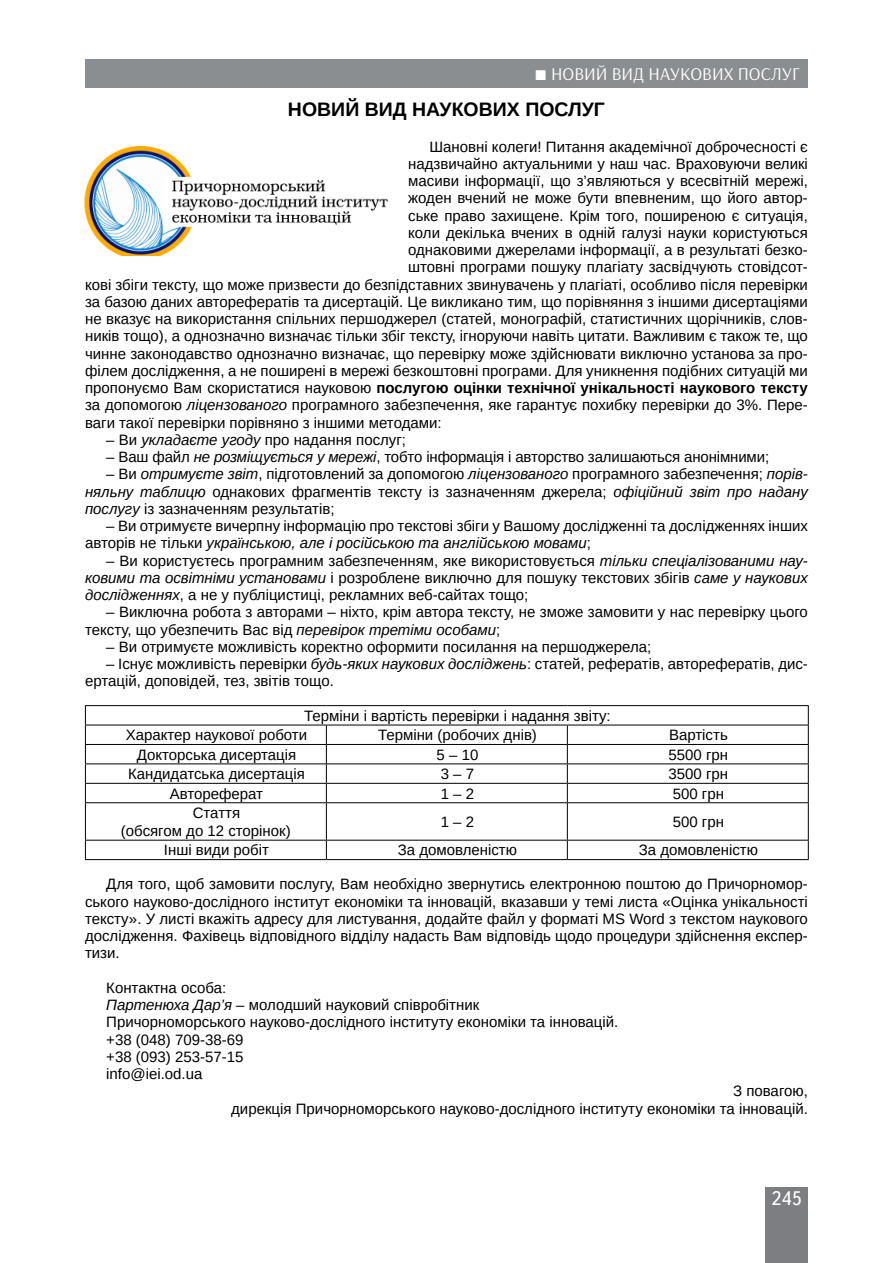
<style>
.page{position:relative;width:893px;height:1263px;background:#fff}
.page>*{position:absolute;margin:0;border:0;box-sizing:border-box;transform-origin:0 0}
.t1{font:700 19.5px "Arimo";color:#000}
.t2{font:19.5px "Ukrainian Text";color:#fff}
.t3{font:18px "Arsenal";color:#fff}
.t4{font:15px/17.2px "Arimo";color:#000}
.t5{font:700 15px "Arimo";color:#000}
.s1{font-weight:400}
.s2{font-style:italic}
</style>
<div class="page">
<div style="left:765px;top:1187px;width:43px;height:76px;background:#7d7e81"></div>
<div style="left:85px;top:60px;width:723px;height:28px;background:#8b8e90"></div>
<hr style="left:85px;top:705px;width:241px;height:1px;background:#000">
<hr style="left:326px;top:705px;width:241px;height:1px;background:#000">
<hr style="left:567px;top:705px;width:242px;height:1px;background:#000">
<hr style="left:85px;top:725px;width:241px;height:1px;background:#000">
<hr style="left:326px;top:725px;width:241px;height:1px;background:#000">
<hr style="left:567px;top:725px;width:242px;height:1px;background:#000">
<hr style="left:85px;top:744px;width:241px;height:1px;background:#000">
<hr style="left:326px;top:744px;width:241px;height:1px;background:#000">
<hr style="left:567px;top:744px;width:242px;height:1px;background:#000">
<hr style="left:85px;top:763px;width:241px;height:1px;background:#000">
<hr style="left:326px;top:763px;width:241px;height:1px;background:#000">
<hr style="left:567px;top:763px;width:242px;height:1px;background:#000">
<hr style="left:85px;top:783px;width:241px;height:1px;background:#000">
<svg style="left:85px;top:706px;width:1px;height:96px"></svg>
<hr style="left:326px;top:783px;width:241px;height:1px;background:#000">
<svg style="left:326px;top:725px;width:1px;height:77px"></svg>
<hr style="left:567px;top:783px;width:242px;height:1px;background:#000">
<svg style="left:567px;top:725px;width:1px;height:77px"></svg>
<svg style="left:808px;top:706px;width:1px;height:96px"></svg>
<hr style="left:85px;top:802px;width:241px;height:1px;background:#000">
<hr style="left:85px;top:803px;width:1px;height:37px;background:#000">
<hr style="left:326px;top:802px;width:241px;height:1px;background:#000">
<hr style="left:326px;top:803px;width:1px;height:37px;background:#000">
<hr style="left:567px;top:802px;width:242px;height:1px;background:#000">
<hr style="left:567px;top:803px;width:1px;height:37px;background:#000">
<hr style="left:808px;top:803px;width:1px;height:37px;background:#000">
<hr style="left:85px;top:840px;width:241px;height:1px;background:#000">
<svg style="left:85px;top:840px;width:1px;height:19px"></svg>
<hr style="left:326px;top:840px;width:241px;height:1px;background:#000">
<svg style="left:326px;top:840px;width:1px;height:19px"></svg>
<hr style="left:567px;top:840px;width:242px;height:1px;background:#000">
<svg style="left:567px;top:840px;width:1px;height:19px"></svg>
<svg style="left:808px;top:840px;width:1px;height:19px"></svg>
<hr style="left:85px;top:859px;width:241px;height:1px;background:#000">
<hr style="left:326px;top:859px;width:241px;height:1px;background:#000">
<hr style="left:567px;top:859px;width:242px;height:1px;background:#000">
<img style="left:84px;top:147px;width:305px;height:108px">
<p class="t3" style="left:551px;top:63px;width:250px">НОВИЙ ВИД НАУКОВИХ ПОСЛУГ</p>
<h1 class="t1" style="left:288px;top:96px;width:318px">НОВИЙ ВИД НАУКОВИХ ПОСЛУГ</h1>
<p class="t4" style="left:429px;top:138px;width:380px">Шановні колеги! Питання академічної доброчесності є</p>
<p class="t4" style="left:408px;top:155px;width:401px">надзвичайно актуальними у наш час. Враховуючи великі</p>
<p class="t4" style="left:408px;top:172px;width:401px">масиви інформації, що з’являються у всесвітній мережі,</p>
<p class="t4" style="left:408px;top:190px;width:401px">жоден вчений не може бути впевненим, що його автор-</p>
<p class="t4" style="left:408px;top:207px;width:401px">ське право захищене. Крім того, поширеною є ситуація,</p>
<p class="t4" style="left:408px;top:224px;width:401px">коли декілька вчених в одній галузі науки користуються</p>
<p class="t4" style="left:408px;top:241px;width:401px">однаковими джерелами інформації, а в результаті безко-</p>
<p class="t4" style="left:408px;top:259px;width:401px">штовні програми пошуку плагіату засвідчують стовідсот-</p>
<p class="t4" style="left:85px;top:276px;width:724px">кові збіги тексту, що може призвести до безпідставних звинувачень у плагіаті, особливо після перевірки</p>
<p class="t4" style="left:85px;top:293px;width:724px">за базою даних авторефератів та дисертацій. Це викликано тим, що порівняння з іншими дисертаціями</p>
<p class="t4" style="left:85px;top:310px;width:724px">не вказує на використання спільних першоджерел (статей, монографій, статистичних щорічників, слов-</p>
<p class="t4" style="left:85px;top:328px;width:724px">ників тощо), а однозначно визначає тільки збіг тексту, ігноруючи навіть цитати. Важливим є також те, що</p>
<p class="t4" style="left:85px;top:345px;width:724px">чинне законодавство однозначно визначає, що перевірку може здійснювати виключно установа за про-</p>
<p class="t4" style="left:85px;top:362px;width:724px">філем дослідження, а не поширені в мережі безкоштовні програми. Для уникнення подібних ситуацій ми</p>
<p class="t5" style="left:85px;top:378px;width:724px"><span class="s1">пропонуємо Вам скористатися науковою</span> послугою оцінки технічної унікальності наукового тексту</p>
<p class="t4" style="left:85px;top:397px;width:724px">за допомогою <span class="s2">ліцензованого</span> програмного забезпечення, яке гарантує похибку перевірки до 3%. Пере-</p>
<p class="t4" style="left:85px;top:414px;width:358px">ваги такої перевірки порівняно з іншими методами:</p>
<p class="t4" style="left:106px;top:431px;width:301px">– Ви <span class="s2">укладаєте угоду</span> про надання послуг;</p>
<p class="t4" style="left:106px;top:448px;width:664px">– Ваш файл <span class="s2">не розміщується у мережі</span>, тобто інформація і авторство залишаються анонімними;</p>
<p class="t4" style="left:85px;top:466px;width:724px;text-align:justify;text-indent:21px">– Ви <span class="s2">отримуєте звіт</span>, підготовлений за допомогою <span class="s2">ліцензованого</span> програмного забезпечення; <span class="s2">порів&shy;няльну таблицю</span> однакових фрагментів тексту із зазначенням джерела; <span class="s2">офіційний звіт про надану послугу</span> із зазначенням результатів;</p>
<p class="t4" style="left:85px;top:517px;width:724px;text-indent:21px">– Ви отримуєте вичерпну інформацію про текстові збіги у Вашому дослідженні та дослідженнях інших авторів не тільки <span class="s2">українською, але і російською та англійською мовами</span>;</p>
<p class="t4" style="left:85px;top:552px;width:724px;text-align:justify;text-indent:21px">– Ви користуєтесь програмним забезпеченням, яке використовується <span class="s2">тільки спеціалізованими нау&shy;ковими та освітніми установами</span> і розроблене виключно для пошуку текстових збігів <span class="s2">саме у наукових дослідженнях</span>, а не у публіцистиці, рекламних веб-сайтах тощо;</p>
<p class="t4" style="left:85px;top:604px;width:724px;text-indent:21px">– Виключна робота з авторами – ніхто, крім автора тексту, не зможе замовити у нас перевірку цього тексту, що убезпечить Вас від <span class="s2">перевірок третіми особами</span>;</p>
<p class="t4" style="left:106px;top:638px;width:546px">– Ви отримуєте можливість коректно оформити посилання на першоджерела;</p>
<p class="t4" style="left:85px;top:655px;width:724px;text-indent:21px">– Існує можливість перевірки <span class="s2">будь-яких наукових досліджень</span>: статей, рефератів, авторефератів, дис&shy;ертацій, доповідей, тез, звітів тощо.</p>
<p class="t4" style="left:126px;top:706px;width:486px;line-height:19.5px;text-indent:178px">Терміни і вартість перевірки і надання звіту:<br>Характер наукової роботи</p>
<p class="t3" style="left:440px;top:64px;width:361px">ЗАГАЛЬНА ПЕДАГОГІКА ТА ІСТОРІЯ ПЕДАГОГІКИ</p>
<p class="t4" style="left:378px;top:726px;width:160px">Терміни (робочих днів)</p>
<p class="t4" style="left:669px;top:726px;width:60px">Вартість</p>
<p class="t4" style="left:137px;top:746px;width:161px">Докторська дисертація</p>
<p class="t4" style="left:437px;top:746px;width:43px">5 – 10</p>
<p class="t4" style="left:669px;top:746px;width:61px">5500 грн</p>
<p class="t4" style="left:128px;top:765px;width:178px">Кандидатська дисертація</p>
<p class="t4" style="left:441px;top:765px;width:35px">3 – 7</p>
<p class="t4" style="left:669px;top:765px;width:61px">3500 грн</p>
<p class="t4" style="left:170px;top:785px;width:95px">Автореферат</p>
<p class="t4" style="left:441px;top:785px;width:35px">1 – 2</p>
<p class="t4" style="left:673px;top:785px;width:53px">500 грн</p>
<p class="t4" style="left:121px;top:804px;width:171px;line-height:18px;text-indent:72px">Стаття (обсягом до 12 сторінок)</p>
<p class="t4" style="left:441px;top:813px;width:35px">1 – 2</p>
<p class="t4" style="left:673px;top:813px;width:53px">500 грн</p>
<p class="t4" style="left:164px;top:842px;width:107px">Інші види робіт</p>
<p class="t4" style="left:398px;top:842px;width:121px">За домовленістю</p>
<p class="t4" style="left:639px;top:842px;width:121px">За домовленістю</p>
<p class="t4" style="left:85px;top:876px;width:724px;text-align:justify;text-indent:21px">Для того, щоб замовити послугу, Вам необхідно звернутись електронною поштою до Причорномор&shy;ського науково-дослідного інститут економіки та інновацій, вказавши у темі листа «Оцінка унікальності тексту». У листі вкажіть адресу для листування, додайте файл у форматі MS Word з текстом наукового дослідження. Фахівець відповідного відділу надасть Вам відповідь щодо процедури здійснення експер&shy;тизи.</p>
<p class="t4" style="left:106px;top:979px;width:514px">Контактна особа:<br><span class="s2">Партенюха Дар’я</span> – молодший науковий співробітник Причорноморського науково-дослідного інституту економіки та інновацій. +38 (048) 709-38-69<br>+38 (093) 253-57-15<br>info@iei.od.ua</p>
<p class="t4" style="left:231px;top:1083px;width:578px;text-align:right">З повагою,<br>дирекція Причорноморського науково-дослідного інституту економіки та інновацій.</p>
<h1 class="t2" style="left:771px;top:1188px;width:32px">245</h1>
</div>
